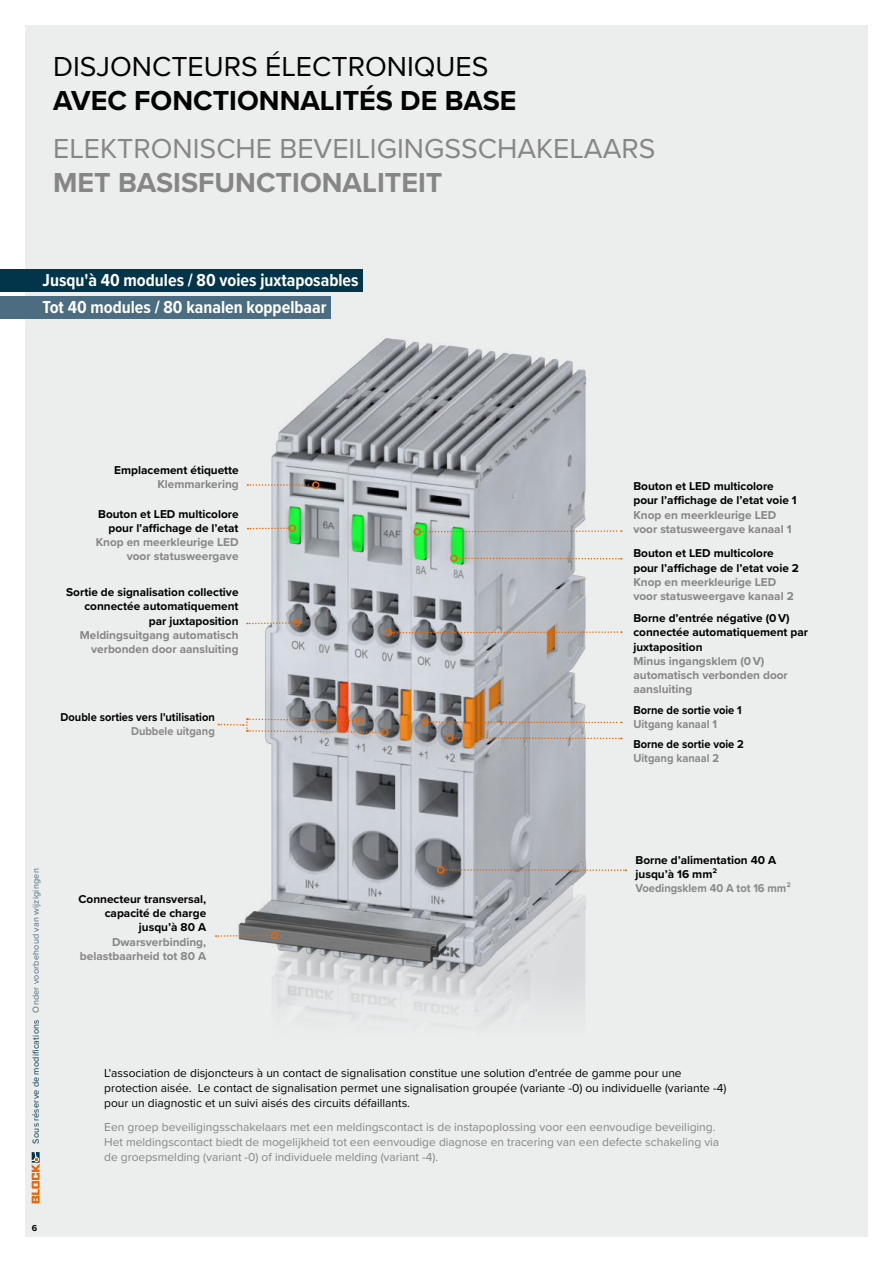
<style>
.page{position:relative;width:893px;height:1263px;background:#fff}
.page>*{position:absolute;margin:0;border:0;box-sizing:border-box;transform-origin:0 0}
.t1{font:28.5px "Proxima Nova";color:#868686}
.t2{font:28.5px "Proxima Nova";color:#000}
.t3{font:700 28.5px "Proxima Nova";color:#000}
.t4{font:700 28.5px "Proxima Nova";color:#868686}
.t5{font:700 18px/27px "Proxima Nova Cond";color:#fff}
.t6{font:12px/15px "Proxima Nova";color:#868686}
.t7{font:12px/15px "Proxima Nova";color:#000}
.t8{font:700 11.85px/14.2px "Proxima Nova";color:#000}
.t9{font:700 11.85px/14.2px "Proxima Nova";color:#868686;text-align:right}
.t10{font:700 11.85px "Proxima Nova";color:#000;scale:.94 1}
.t11{font:700 11.85px "Proxima Nova";color:#888;scale:.94 1}
.t12{font:9px "Proxima Nova";letter-spacing:.025em;color:#4c6c82}
.t13{font:700 9px "Proxima Nova";color:#000}
.s1{color:#03354a}
</style>
<div class="page">
<div style="left:25px;top:26px;width:842px;height:1211px;background:#eceded"></div>
<img style="left:249px;top:318px;width:356px;height:704px">
<svg style="left:247px;top:484px;width:65px;height:2px"></svg>
<div style="left:312px;top:481px;width:7px;height:8px;border:2px solid #ec6500;border-radius:50%"></div>
<svg style="left:248px;top:527px;width:40px;height:2px"></svg>
<div style="left:288px;top:524px;width:8px;height:8px;border:2px solid #ec6500;border-radius:50%"></div>
<svg style="left:247px;top:621px;width:46px;height:4px"></svg>
<div style="left:293px;top:619px;width:7px;height:8px;border:2px solid #ec6500;border-radius:50%"></div>
<svg style="left:421px;top:530px;width:201px;height:3px"></svg>
<div style="left:413px;top:528px;width:8px;height:7px;border:2px solid #ec6500;border-radius:50%"></div>
<svg style="left:458px;top:558px;width:164px;height:1px"></svg>
<div style="left:450px;top:555px;width:8px;height:7px;border:2px solid #ec6500;border-radius:50%"></div>
<img style="left:215px;top:866px;width:286px;height:131px">
<svg style="left:428px;top:721px;width:194px;height:2px"></svg>
<div style="left:421px;top:718px;width:7px;height:8px;border:2px solid #ec6500;border-radius:50%"></div>
<svg style="left:454px;top:737px;width:168px;height:2px"></svg>
<div style="left:446px;top:734px;width:8px;height:8px;border:2px solid #ec6500;border-radius:50%"></div>
<svg style="left:392px;top:631px;width:230px;height:3px"></svg>
<div style="left:385px;top:629px;width:7px;height:7px;border:2px solid #ec6500;border-radius:50%"></div>
<div style="left:355px;top:717px;width:8px;height:7px;border:2px solid #ec6500;border-radius:50%"></div>
<div style="left:381px;top:729px;width:7px;height:7px;border:2px solid #ec6500;border-radius:50%"></div>
<svg style="left:218px;top:718px;width:165px;height:16px"></svg>
<svg style="left:444px;top:869px;width:182px;height:2px"></svg>
<div style="left:437px;top:866px;width:7px;height:7px;border:2px solid #ec6500;border-radius:50%"></div>
<svg style="left:216px;top:934px;width:55px;height:3px"></svg>
<div style="left:271px;top:932px;width:7px;height:7px;border:2px solid #ec6500;border-radius:50%"></div>
<div style="left:0;top:269px;width:363px;height:22px;background:#03354a"></div>
<div style="left:0;top:296px;width:331px;height:22px;background:#4c6c82"></div>
<svg style="left:32px;top:1152px;width:8px;height:51px"></svg>
<h1 class="t2" style="left:53px;top:51px;width:437px">DISJONCTEURS ÉLECTRONIQUES</h1>
<h1 class="t3" style="left:53px;top:85px;width:465px">AVEC FONCTIONNALITÉS DE BASE</h1>
<h1 class="t1" style="left:53px;top:133px;width:604px">ELEKTRONISCHE BEVEILIGINGSSCHAKELAARS</h1>
<h1 class="t4" style="left:53px;top:167px;width:391px">MET BASISFUNCTIONALITEIT</h1>
<h2 class="t5" style="left:43px;top:266px;width:318px">Jusqu'à 40 modules / 80 voies juxtaposables<br>Tot 40 modules / 80 kanalen koppelbaar</h2>
<p class="t8" style="left:114px;top:463px;width:126px">Emplacement étiquette</p>
<p class="t9" style="left:157px;top:477px;width:83px">Klemmarkering</p>
<p class="t8" style="left:98px;top:507px;width:142px;text-align:right">Bouton et LED multicolore pour l’affichage de l’etat</p>
<p class="t9" style="left:96px;top:535px;width:144px">Knop en meerkleurige LED voor statusweergave</p>
<p class="t8" style="left:66px;top:585px;width:174px;text-align:right">Sortie de signalisation collective connectée automatiquement par juxtaposition</p>
<p class="t9" style="left:80px;top:628px;width:160px">Meldingsuitgang automatisch verbonden door aansluiting</p>
<p class="t10" style="left:61px;top:710px;width:166px">Double sorties vers l'utilisation</p>
<p class="t11" style="left:131px;top:724px;width:91px">Dubbele uitgang</p>
<p class="t8" style="left:633px;top:479px;width:165px">Bouton et LED multicolore pour l’affichage de l’etat voie 1</p>
<p class="t9" style="left:633px;top:507px;width:160px;text-align:left">Knop en meerkleurige LED voor statusweergave kanaal 1</p>
<p class="t8" style="left:633px;top:546px;width:167px">Bouton et LED multicolore pour l’affichage de l’etat voie 2</p>
<p class="t9" style="left:633px;top:575px;width:162px;text-align:left">Knop en meerkleurige LED voor statusweergave kanaal 2</p>
<p class="t8" style="left:633px;top:611px;width:176px">Borne d’entrée négative (0 V) connectée automatiquement par juxtaposition</p>
<p class="t9" style="left:633px;top:654px;width:156px;text-align:left">Minus ingangsklem (0 V) automatisch verbonden door aansluiting</p>
<p class="t10" style="left:633px;top:703px;width:117px">Borne de sortie voie 1</p>
<p class="t11" style="left:633px;top:718px;width:91px">Uitgang kanaal 1</p>
<p class="t10" style="left:633px;top:737px;width:119px">Borne de sortie voie 2</p>
<p class="t11" style="left:633px;top:751px;width:93px">Uitgang kanaal 2</p>
<p class="t12" style="left:31px;top:1143px;width:277px;rotate:-90deg"><span class="s1">Sous réserve de modifications</span> Onder voorbehoud van wijzigingen</p>
<p class="t13" style="left:32px;top:1223px;width:7px">6</p>
<p class="t8" style="left:78px;top:892px;width:129px;text-align:right">Connecteur transversal, capacité de charge jusqu’à 80 A</p>
<p class="t9" style="left:80px;top:934px;width:128px">Dwarsverbinding, belastbaarheid tot 80 A</p>
<p class="t8" style="left:635px;top:853px;width:142px">Borne d’alimentation 40 A jusqu’à 16 mm²</p>
<p class="t11" style="left:635px;top:882px;width:167px">Voedingsklem 40 A tot 16 mm²</p>
<p class="t7" style="left:104px;top:1066px;width:624px">L'association de disjoncteurs à un contact de signalisation constitue une solution d'entrée de gamme pour une protection aisée. Le contact de signalisation permet une signalisation groupée (variante -0) ou individuelle (variante -4) pour un diagnostic et un suivi aisés des circuits défaillants.</p>
<p class="t6" style="left:104px;top:1119px;width:617px">Een groep beveiligingsschakelaars met een meldingscontact is de instapoplossing voor een eenvoudige beveiliging.<br>Het meldingscontact biedt de mogelijkheid tot een eenvoudige diagnose en tracering van een defecte schakeling via de groepsmelding (variant -0) of individuele melding (variant -4).</p>
</div>
